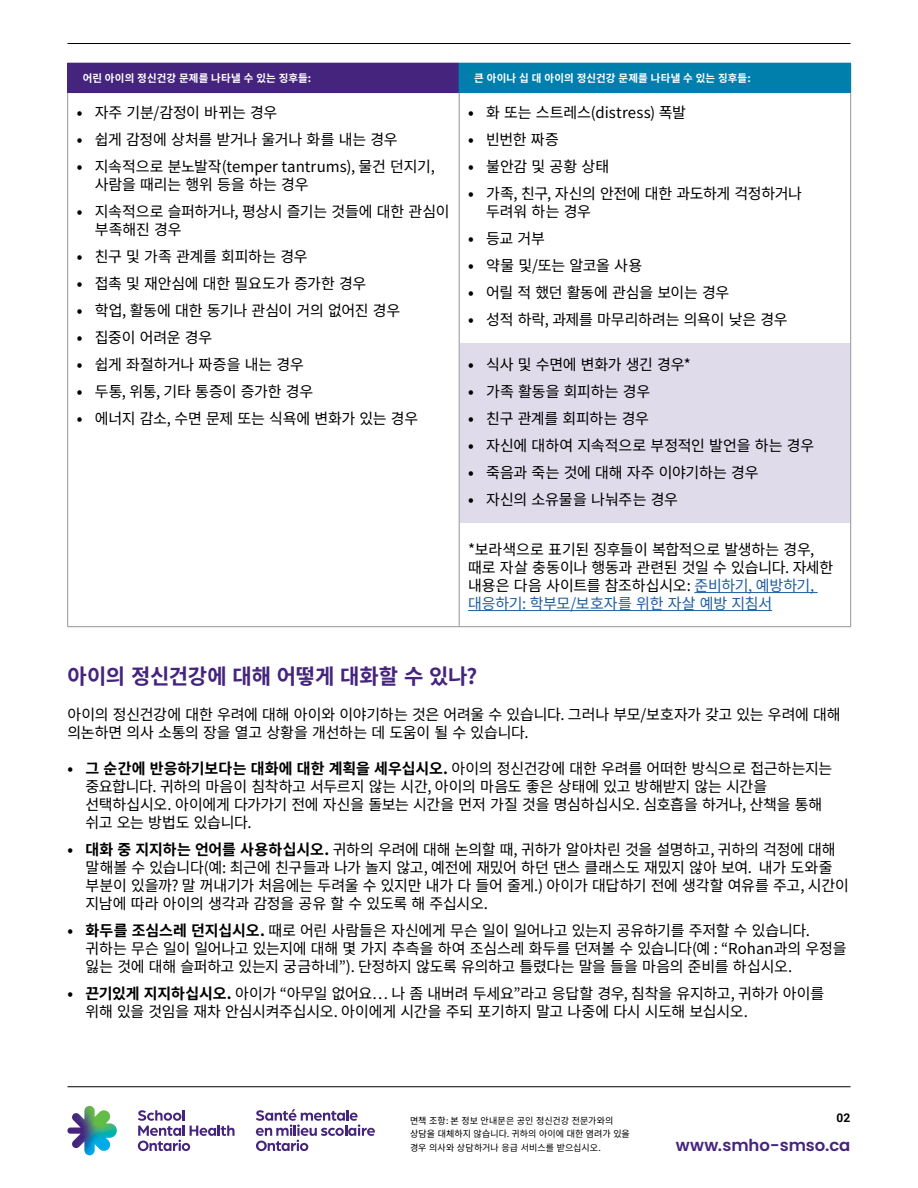
<style>
.page{position:relative;width:918px;height:1188px;background:#fff}
.page>*{position:absolute;margin:0;border:0;box-sizing:border-box;transform-origin:0 0}
.t1{font:700 21px "Noto Sans KR";letter-spacing:-.01em;color:#45247e}
.t2{font:600 16.5px "Poppins";color:#45247e}
.Bullets_-_Start{font:15px/18px "Noto Sans KR";letter-spacing:-.02em;color:#000}
.Table_-_Bullets_-_Start{font:15px/18px "Noto Sans KR";letter-spacing:-.015em;color:#000}
.Table_-_Body_Copy{font:15px/18px "Noto Sans KR";letter-spacing:-.01em;color:#000}
.Body_Copy{font:15px/18px "Noto Sans KR";letter-spacing:-.015em;color:#000}
.Table_-_Bullet_-_Middle_-_Bg{font:15px "Noto Sans KR";letter-spacing:-.015em;color:#000}
.Table_-_Bullets_-_End{font:15px "Noto Sans KR";letter-spacing:-.02em;color:#000}
.Table_-_Bullet_-_Start_-_Bg{font:15px "Noto Sans KR";letter-spacing:-.015em;color:#000}
.Table_-_Bullet_-_End_-_Bg{font:15px "Noto Sans KR";letter-spacing:-.005em;color:#000}
.t3{font:700 12px "Roboto";color:#000}
.Table_-_Header{font:700 10.5px "Noto Sans KR";letter-spacing:.01em;color:#fff}
.t4{font:9px/13.5px "Noto Sans KR";letter-spacing:.01em;color:#000}
.s1{font-weight:700}
.s2{color:#215e9e}
</style>
<div class="page">
<div style="left:68px;top:63px;width:391px;height:30px;background:#45247e"></div>
<div style="left:459px;top:63px;width:392px;height:30px;background:#007fad"></div>
<svg style="left:67px;top:63px;width:1px;height:29px"></svg>
<hr style="left:459px;top:93px;width:1px;height:534px;background:#939598">
<hr style="left:67px;top:93px;width:1px;height:534px;background:#939598">
<hr style="left:850px;top:93px;width:1px;height:534px;background:#939598">
<hr style="left:68px;top:626px;width:391px;height:1px;background:#939598">
<hr style="left:459px;top:626px;width:392px;height:1px;background:#939598">
<div style="left:460px;top:343px;width:390px;height:45px;background:#dfdbeb"></div>
<div style="left:460px;top:370px;width:390px;height:45px;background:#dfdbeb"></div>
<div style="left:460px;top:397px;width:390px;height:45px;background:#dfdbeb"></div>
<div style="left:460px;top:424px;width:390px;height:45px;background:#dfdbeb"></div>
<div style="left:460px;top:451px;width:390px;height:45px;background:#dfdbeb"></div>
<div style="left:460px;top:478px;width:390px;height:45px;background:#dfdbeb"></div>
<hr style="left:694px;top:592px;width:124px;height:1px;background:#215e9e">
<hr style="left:468px;top:610px;width:304px;height:1px;background:#215e9e">
<hr style="left:68px;top:43px;width:782px;height:1px;background:#000">
<hr style="left:68px;top:1086px;width:782px;height:1px;background:#000">
<svg style="left:67px;top:1106px;width:50px;height:49px"></svg>
<svg style="left:256px;top:1109px;width:119px;height:42px"></svg>
<svg style="left:138px;top:1110px;width:97px;height:41px"></svg>
<p class="Table_-_Header" style="left:83px;top:72px;width:230px">어린 아이의 정신건강 문제를 나타낼 수 있는 징후들:</p>
<p class="Table_-_Header" style="left:474px;top:72px;width:278px">큰 아이나 십 대 아이의 정신건강 문제를 나타낼 수 있는 징후들:</p>
<p class="Table_-_Bullets_-_Start" style="left:77px;top:104px;width:202px"><span class="s1">•</span> 자주 기분/감정이 바뀌는 경우</p>
<p class="Table_-_Bullets_-_Start" style="left:77px;top:131px;width:323px"><span class="s1">•</span> 쉽게 감정에 상처를 받거나 울거나 화를 내는 경우</p>
<p class="Table_-_Bullets_-_Start" style="left:95px;top:158px;width:342px;text-indent:-18px"><span class="s1">•</span> 지속적으로 분노발작(temper tantrums), 물건 던지기, 사람을 때리는 행위 등을 하는 경우</p>
<p class="Table_-_Bullets_-_Start" style="left:95px;top:203px;width:356px;text-indent:-18px"><span class="s1">•</span> 지속적으로 슬퍼하거나, 평상시 즐기는 것들에 대한 관심이 부족해진 경우</p>
<p class="Table_-_Bullets_-_Start" style="left:77px;top:248px;width:233px"><span class="s1">•</span> 친구 및 가족 관계를 회피하는 경우</p>
<p class="Table_-_Bullets_-_Start" style="left:77px;top:275px;width:291px"><span class="s1">•</span> 접촉 및 재안심에 대한 필요도가 증가한 경우</p>
<p class="Table_-_Bullets_-_Start" style="left:77px;top:302px;width:325px"><span class="s1">•</span> 학업, 활동에 대한 동기나 관심이 거의 없어진 경우</p>
<p class="Table_-_Bullets_-_Start" style="left:77px;top:329px;width:137px"><span class="s1">•</span> 집중이 어려운 경우</p>
<p class="Table_-_Bullets_-_Start" style="left:77px;top:356px;width:229px"><span class="s1">•</span> 쉽게 좌절하거나 짜증을 내는 경우</p>
<p class="Table_-_Bullets_-_Start" style="left:77px;top:383px;width:238px"><span class="s1">•</span> 두통, 위통, 기타 통증이 증가한 경우</p>
<p class="Table_-_Bullets_-_Start" style="left:77px;top:410px;width:343px"><span class="s1">•</span> 에너지 감소, 수면 문제 또는 식욕에 변화가 있는 경우</p>
<p class="Table_-_Bullets_-_Start" style="left:468px;top:104px;width:219px"><span class="s1">•</span> 화 또는 스트레스(distress) 폭발</p>
<p class="Table_-_Bullets_-_Start" style="left:468px;top:131px;width:92px"><span class="s1">•</span> 빈번한 짜증</p>
<p class="Table_-_Bullets_-_Start" style="left:468px;top:158px;width:143px"><span class="s1">•</span> 불안감 및 공황 상태</p>
<p class="Table_-_Bullets_-_Start" style="left:486px;top:185px;width:317px;text-indent:-18px"><span class="s1">•</span> 가족, 친구, 자신의 안전에 대한 과도하게 걱정하거나 두려워 하는 경우</p>
<p class="Table_-_Bullets_-_Start" style="left:468px;top:230px;width:78px"><span class="s1">•</span> 등교 거부</p>
<p class="Table_-_Bullets_-_Start" style="left:468px;top:257px;width:176px"><span class="s1">•</span> 약물 및/또는 알코올 사용</p>
<p class="Table_-_Bullets_-_Start" style="left:468px;top:284px;width:263px"><span class="s1">•</span> 어릴 적 했던 활동에 관심을 보이는 경우</p>
<p class="Table_-_Bullets_-_End" style="left:468px;top:311px;width:321px"><span class="s1">•</span> 성적 하락, 과제를 마무리하려는 의욕이 낮은 경우</p>
<p class="Table_-_Bullet_-_Start_-_Bg" style="left:468px;top:356px;width:224px"><span class="s1">•</span> 식사 및 수면에 변화가 생긴 경우*</p>
<p class="Table_-_Bullet_-_Middle_-_Bg" style="left:468px;top:383px;width:184px"><span class="s1">•</span> 가족 활동을 회피하는 경우</p>
<p class="Table_-_Bullet_-_Middle_-_Bg" style="left:468px;top:410px;width:182px"><span class="s1">•</span> 친구 관계를 회피하는 경우</p>
<p class="Table_-_Bullet_-_Middle_-_Bg" style="left:468px;top:437px;width:348px"><span class="s1">•</span> 자신에 대하여 지속적으로 부정적인 발언을 하는 경우</p>
<p class="Table_-_Bullet_-_Middle_-_Bg" style="left:468px;top:464px;width:292px"><span class="s1">•</span> 죽음과 죽는 것에 대해 자주 이야기하는 경우</p>
<p class="Table_-_Bullet_-_End_-_Bg" style="left:468px;top:491px;width:211px"><span class="s1">•</span> 자신의 소유물을 나눠주는 경우</p>
<p class="Table_-_Body_Copy" style="left:468px;top:541px;width:367px">*보라색으로 표기된 징후들이 복합적으로 발생하는 경우, 때로 자살 충동이나 행동과 관련된 것일 수 있습니다. 자세한 내용은 다음 사이트를 참조하십시오: <span class="s2">준비하기, 예방하기, 대응하기: 학부모/보호자를 위한 자살 예방 지침서</span></p>
<h2 class="t1" style="left:68px;top:664px;width:411px">아이의 정신건강에 대해 어떻게 대화할 수 있나?</h2>
<p class="Body_Copy" style="left:68px;top:706px;width:775px">아이의 정신건강에 대한 우려에 대해 아이와 이야기하는 것은 어려울 수 있습니다. 그러나 부모/보호자가 갖고 있는 우려에 대해 의논하면 의사 소통의 장을 열고 상황을 개선하는 데 도움이 될 수 있습니다.</p>
<p class="Bullets_-_Start" style="left:86px;top:760px;width:748px;text-indent:-18px"><span class="s1">• 그 순간에 반응하기보다는 대화에 대한 계획을 세우십시오.</span> 아이의 정신건강에 대한 우려를 어떠한 방식으로 접근하는지는 중요합니다. 귀하의 마음이 침착하고 서두르지 않는 시간, 아이의 마음도 좋은 상태에 있고 방해받지 않는 시간을 선택하십시오. 아이에게 다가가기 전에 자신을 돌보는 시간을 먼저 가질 것을 명심하십시오. 심호흡을 하거나, 산책을 통해 쉬고 오는 방법도 있습니다.</p>
<p class="Bullets_-_Start" style="left:86px;top:841px;width:765px;text-indent:-18px"><span class="s1">• 대화 중 지지하는 언어를 사용하십시오.</span> 귀하의 우려에 대해 논의할 때, 귀하가 알아차린 것을 설명하고, 귀하의 걱정에 대해 말해볼 수 있습니다(예: 최근에 친구들과 나가 놀지 않고, 예전에 재밌어 하던 댄스 클래스도 재밌지 않아 보여. 내가 도와줄 부분이 있을까? 말 꺼내기가 처음에는 두려울 수 있지만 내가 다 들어 줄게.) 아이가 대답하기 전에 생각할 여유를 주고, 시간이 지남에 따라 아이의 생각과 감정을 공유 할 수 있도록 해 주십시오.</p>
<p class="Bullets_-_Start" style="left:86px;top:922px;width:763px;text-indent:-18px"><span class="s1">• 화두를 조심스레 던지십시오.</span> 때로 어린 사람들은 자신에게 무슨 일이 일어나고 있는지 공유하기를 주저할 수 있습니다. 귀하는 무슨 일이 일어나고 있는지에 대해 몇 가지 추측을 하여 조심스레 화두를 던져볼 수 있습니다(예 : “Rohan과의 우정을 잃는 것에 대해 슬퍼하고 있는지 궁금하네”). 단정하지 않도록 유의하고 틀렸다는 말을 들을 마음의 준비를 하십시오.</p>
<p class="Bullets_-_Start" style="left:86px;top:985px;width:740px;text-indent:-18px"><span class="s1">• 끈기있게 지지하십시오.</span> 아이가 “아무일 없어요… 나 좀 내버려 두세요”라고 응답할 경우, 침착을 유지하고, 귀하가 아이를 위해 있을 것임을 재차 안심시켜주십시오. 아이에게 시간을 주되 포기하지 말고 나중에 다시 시도해 보십시오.</p>
<p class="t4" style="left:410px;top:1114px;width:221px">면책 조항: 본 정보 안내문은 공인 정신건강 전문가와의 상담을 대체하지 않습니다. 귀하의 아이에 대한 염려가 있을 경우 의사와 상담하거나 응급 서비스를 받으십시오.</p>
<p class="t3" style="left:837px;top:1109px;width:15px">02</p>
<p class="t2" style="left:676px;top:1135px;width:176px">www.smho-smso.ca</p>
</div>
